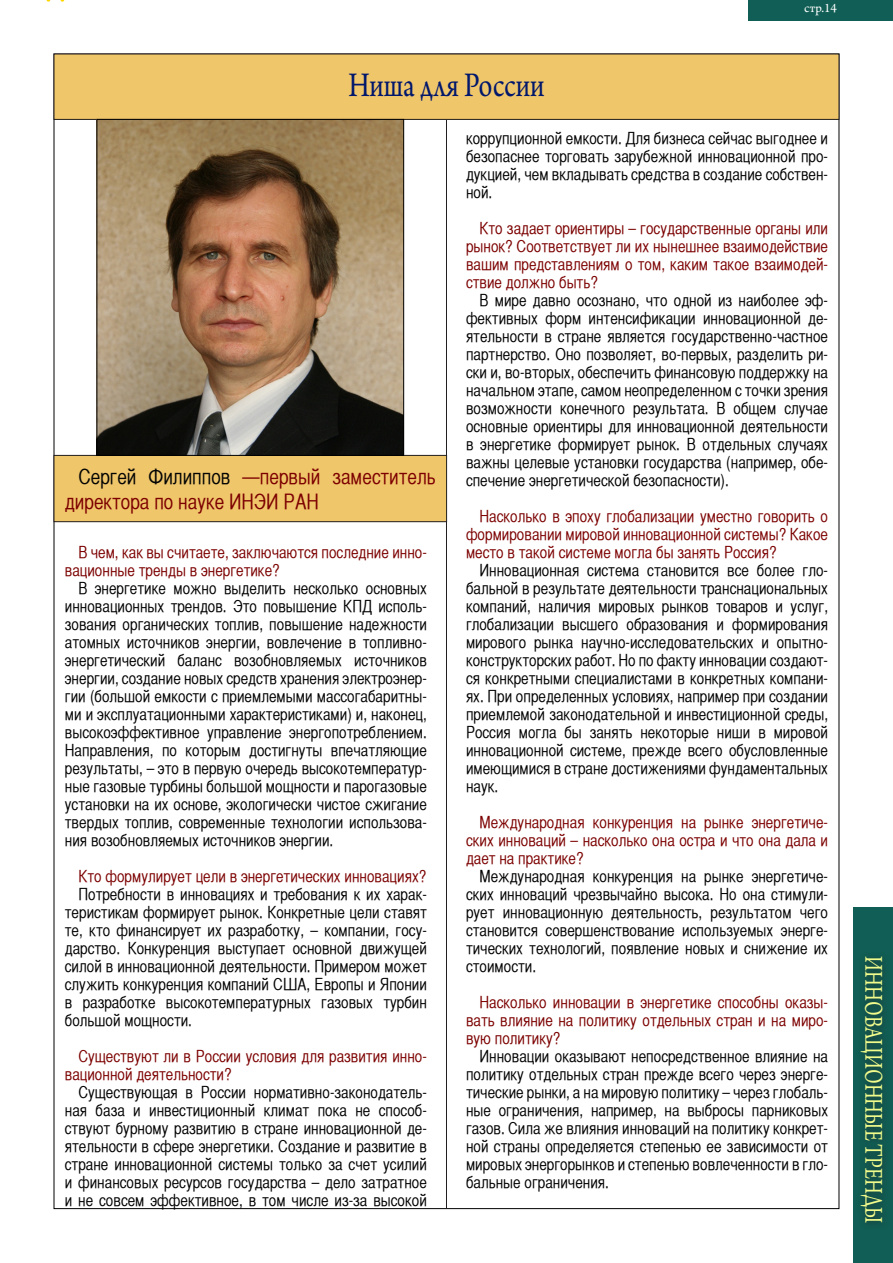
<style>
.page{position:relative;width:893px;height:1263px;background:#fff}
.page>*{position:absolute;margin:0;border:0;box-sizing:border-box;transform-origin:0 0}
.t1{font:36.3px "Arno Pro";color:#00176c;scale:.79 1}
.t2{font:27px "Arno Pro";color:#f0fb8b;scale:.73 1}
.underfoto{font:21px/25.2px "Helvetica CY Plain";color:#7c0000}
.t3{font:16.5px/18px "Helvetica CY Plain";color:#000;text-align:justify}
.t4{font:16.5px/18px "Helvetica CY Plain";color:#7c0000;text-align:justify}
.t5{font:13.5px "Arno Pro";color:#fff}
.s1{color:#040503}
</style>
<div class="page">
<div style="left:748px;top:0;width:145px;height:21px;background:#105e55"></div>
<div style="left:854px;top:907px;width:39px;height:356px;background:#105e55"></div>
<div style="left:854px;top:951px;width:37px;height:280px;background:#12564e"></div>
<hr style="left:446px;top:54px;width:1px;height:1154px;background:#231f20">
<div style="left:54px;top:455px;width:393px;height:67px;background:#f0c66b"></div>
<div style="left:54px;top:455px;width:393px;height:67px;border:1px solid #231f20"></div>
<div style="left:54px;top:54px;width:785px;height:65px;background:#f0c66b"></div>
<div style="left:54px;top:54px;width:785px;height:66px;border:1px solid #231f20"></div>
<img style="left:99px;top:121px;width:303px;height:333px">
<div style="left:97px;top:119px;width:307px;height:337px;border:1px solid #000"></div>
<svg style="left:46px;top:0;width:19px;height:2px"></svg>
<p class="t1" style="left:349px;top:64px;width:249px">Ниша для России</p>
<p class="t5" style="left:804px;top:0;width:34px">стр.14</p>
<p class="underfoto" style="left:65px;top:464px;width:372px;text-indent:14px"><span class="s1">Сергей Филиппов</span> —первый заместитель директора по науке ИНЭИ РАН</p>
<p class="t4" style="left:65px;top:543px;width:364px;text-indent:14px">В чем, как вы считаете, заключаются последние инно&shy;вационные тренды в энергетике?</p>
<p class="t3" style="left:65px;top:579px;width:364px;text-indent:14px">В энергетике можно выделить несколько основных инновационных трендов. Это повышение КПД исполь&shy;зования органических топлив, повышение надежности атомных источников энергии, вовлечение в топливно&shy;энергетический баланс возобновляемых источников энергии, создание новых средств хранения электроэнер&shy;гии (большой емкости с приемлемыми массогабаритны&shy;ми и эксплуатационными характеристиками) и, наконец, высокоэффективное управление энергопотреблением.<br>Направления, по которым достигнуты впечатляющие результаты, – это в первую очередь высокотемператур&shy;ные газовые турбины большой мощности и парогазовые установки на их основе, экологически чистое сжигание твердых топлив, современные технологии использова&shy;ния возобновляемых источников энергии.</p>
<p class="t4" style="left:78px;top:867px;width:349px">Кто формулирует цели в энергетических инновациях?</p>
<p class="t3" style="left:65px;top:885px;width:364px;text-indent:14px">Потребности в инновациях и требования к их харак&shy;теристикам формирует рынок. Конкретные цели ставят те, кто финансирует их разработку, – компании, госу&shy;дарство. Конкуренция выступает основной движущей силой в инновационной деятельности. Примером может служить конкуренция компаний США, Европы и Японии в разработке высокотемпературных газовых турбин большой мощности.</p>
<p class="t4" style="left:65px;top:1047px;width:364px;text-indent:14px">Существуют ли в России условия для развития инно&shy;вационной деятельности?</p>
<p class="t3" style="left:65px;top:1083px;width:364px;text-indent:14px">Существующая в России нормативно-законодатель&shy;ная база и инвестиционный климат пока не способ&shy;ствуют бурному развитию в стране инновационной де&shy;ятельности в сфере энергетики. Создание и развитие в стране инновационной системы только за счет усилий и финансовых ресурсов государства – дело затратное и не совсем эффективное, в том числе из-за высокой</p>
<p class="t3" style="left:466px;top:129px;width:364px">коррупционной емкости. Для бизнеса сейчас выгоднее и безопаснее торговать зарубежной инновационной про&shy;дукцией, чем вкладывать средства в создание собствен&shy;ной.</p>
<p class="t4" style="left:466px;top:219px;width:364px;text-indent:14px">Кто задает ориентиры – государственные органы или рынок? Соответствует ли их нынешнее взаимодействие вашим представлениям о том, каким такое взаимодей&shy;ствие должно быть?</p>
<p class="t3" style="left:466px;top:291px;width:364px;text-indent:14px">В мире давно осознано, что одной из наиболее эф&shy;фективных форм интенсификации инновационной де&shy;ятельности в стране является государственно-частное партнерство. Оно позволяет, во-первых, разделить ри&shy;ски и, во-вторых, обеспечить финансовую поддержку на начальном этапе, самом неопределенном с точки зрения возможности конечного результата. В общем случае основные ориентиры для инновационной деятельности в энергетике формирует рынок. В отдельных случаях важны целевые установки государства (например, обе&shy;спечение энергетической безопасности).</p>
<p class="t4" style="left:466px;top:507px;width:364px;text-indent:14px">Насколько в эпоху глобализации уместно говорить о формировании мировой инновационной системы? Какое место в такой системе могла бы занять Россия?</p>
<p class="t3" style="left:466px;top:561px;width:364px;text-indent:14px">Инновационная система становится все более гло&shy;бальной в результате деятельности транснациональных компаний, наличия мировых рынков товаров и услуг, глобализации высшего образования и формирования мирового рынка научно-исследовательских и опытно&shy;конструкторских работ. Но по факту инновации создают&shy;ся конкретными специалистами в конкретных компани&shy;ях. При определенных условиях, например при создании приемлемой законодательной и инвестиционной среды, Россия могла бы занять некоторые ниши в мировой инновационной системе, прежде всего обусловленные имеющимися в стране достижениями фундаментальных наук.</p>
<p class="t4" style="left:466px;top:813px;width:364px;text-indent:14px">Международная конкуренция на рынке энергетиче&shy;ских инноваций – насколько она остра и что она дала и дает на практике?</p>
<p class="t3" style="left:466px;top:867px;width:364px;text-indent:14px">Международная конкуренция на рынке энергетиче&shy;ских инноваций чрезвычайно высока. Но она стимули&shy;рует инновационную деятельность, результатом чего становится совершенствование используемых энерге&shy;тических технологий, появление новых и снижение их стоимости.</p>
<p class="t4" style="left:466px;top:993px;width:364px;text-indent:14px">Насколько инновации в энергетике способны оказы&shy;вать влияние на политику отдельных стран и на миро&shy;вую политику?</p>
<p class="t3" style="left:466px;top:1047px;width:364px;text-indent:14px">Инновации оказывают непосредственное влияние на политику отдельных стран прежде всего через энерге&shy;тические рынки, а на мировую политику – через глобаль&shy;ные ограничения, например, на выбросы парниковых газов. Сила же влияния инноваций на политику конкрет&shy;ной страны определяется степенью ее зависимости от мировых энергорынков и степенью вовлеченности в гло&shy;бальные ограничения.</p>
<p class="t2" style="left:889px;top:956px;width:367px;rotate:90deg">ИННОВАЦИОННЫЕ ТРЕНДЫ</p>
</div>
